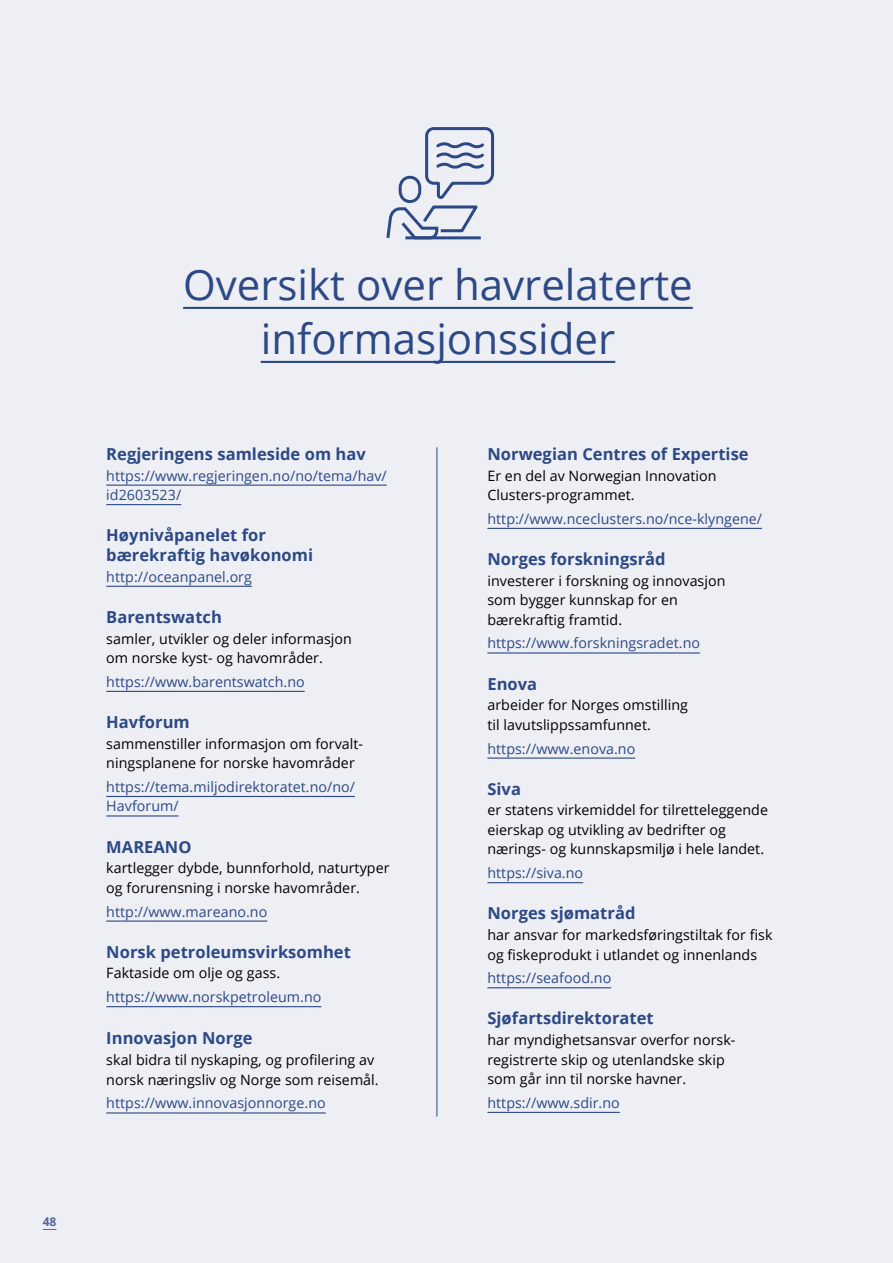
<style>
.page{position:relative;width:893px;height:1263px;background:#edeff5}
.page>*{position:absolute;margin:0;border:0;box-sizing:border-box;transform-origin:0 0}
.Tittel{font:42px "Open Sans";color:#2d4985}
.Informasjon_mellom{font:700 16.5px/19.8px "Open Sans";letter-spacing:.005em;color:#2d4985}
.Informasjon_brød{font:14.25px/19.5px "Open Sans";letter-spacing:.005em;color:#000}
.Lenke{font:14.25px/19.5px "Open Sans";letter-spacing:.005em;color:#2d4985}
.t1{font:700 12px "Open Sans";color:#55659a}
</style>
<div class="page">
<svg style="left:43px;top:1229px;width:13px;height:1px"></svg>
<hr style="left:106px;top:485px;width:281px;height:1px;background:#2d4985">
<hr style="left:106px;top:504px;width:75px;height:1px;background:#2d4985">
<hr style="left:106px;top:586px;width:146px;height:1px;background:#2d4985">
<hr style="left:106px;top:691px;width:199px;height:1px;background:#2d4985">
<hr style="left:106px;top:796px;width:249px;height:1px;background:#2d4985">
<hr style="left:106px;top:815px;width:73px;height:1px;background:#2d4985">
<hr style="left:106px;top:920px;width:161px;height:2px;background:#2d4985">
<hr style="left:106px;top:1006px;width:215px;height:1px;background:#2d4985">
<hr style="left:106px;top:1112px;width:220px;height:1px;background:#2d4985">
<hr style="left:487px;top:528px;width:275px;height:1px;background:#2d4985">
<hr style="left:487px;top:652px;width:213px;height:1px;background:#2d4985">
<hr style="left:487px;top:757px;width:148px;height:2px;background:#2d4985">
<hr style="left:487px;top:882px;width:96px;height:1px;background:#2d4985">
<hr style="left:487px;top:987px;width:124px;height:1px;background:#2d4985">
<hr style="left:487px;top:1112px;width:133px;height:1px;background:#2d4985">
<hr style="left:183px;top:307px;width:510px;height:2px;background:#2d4985">
<hr style="left:261px;top:361px;width:354px;height:2px;background:#2d4985">
<hr style="left:437px;top:448px;width:1px;height:668px;background:#2d4985">
<svg style="left:386px;top:127px;width:109px;height:113px"></svg>
<p class="t1" style="left:43px;top:1213px;width:15px">48</p>
<h2 class="Tittel" style="left:183px;top:256px;width:511px">Oversikt over havrelaterte</h2>
<h2 class="Tittel" style="left:261px;top:310px;width:356px">informasjonssider</h2>
<h3 class="Informasjon_mellom" style="left:106px;top:443px;width:261px">Regjeringens samleside om hav</h3>
<p class="Lenke" style="left:106px;top:465px;width:282px">https://www.regjeringen.no/no/tema/hav/ id2603523/</p>
<h3 class="Informasjon_mellom" style="left:106px;top:525px;width:208px">Høynivåpanelet for bærekraftig havøkonomi</h3>
<p class="Lenke" style="left:106px;top:566px;width:147px">http://oceanpanel.org</p>
<h3 class="Informasjon_mellom" style="left:106px;top:606px;width:117px">Barentswatch</h3>
<p class="Informasjon_brød" style="left:106px;top:628px;width:247px">samler, utvikler og deler informasjon om norske kyst- og havområder.</p>
<p class="Lenke" style="left:106px;top:671px;width:200px">https://www.barentswatch.no</p>
<h3 class="Informasjon_mellom" style="left:106px;top:712px;width:85px">Havforum</h3>
<p class="Informasjon_brød" style="left:106px;top:733px;width:258px">sammenstiller informasjon om forvalt&shy;ningsplanene for norske havområder</p>
<p class="Lenke" style="left:106px;top:777px;width:250px">https://tema.miljodirektoratet.no/no/<br>Havforum/</p>
<h3 class="Informasjon_mellom" style="left:106px;top:836px;width:87px">MAREANO</h3>
<p class="Informasjon_brød" style="left:106px;top:858px;width:285px">kartlegger dybde, bunnforhold, naturtyper og forurensning i norske havområder.</p>
<p class="Lenke" style="left:106px;top:901px;width:163px">http://www.mareano.no</p>
<h3 class="Informasjon_mellom" style="left:106px;top:941px;width:246px">Norsk petroleumsvirksomhet</h3>
<p class="Informasjon_brød" style="left:106px;top:963px;width:175px">Faktaside om olje og gass.</p>
<p class="Lenke" style="left:106px;top:987px;width:217px">https://www.norskpetroleum.no</p>
<h3 class="Informasjon_mellom" style="left:106px;top:1028px;width:148px">Innovasjon Norge</h3>
<p class="Informasjon_brød" style="left:106px;top:1050px;width:274px">skal bidra til nyskaping, og profilering av norsk næringsliv og Norge som reisemål.</p>
<p class="Lenke" style="left:106px;top:1093px;width:221px">https://www.innovasjonnorge.no</p>
<h3 class="Informasjon_mellom" style="left:487px;top:443px;width:263px">Norwegian Centres of Expertise</h3>
<p class="Informasjon_brød" style="left:487px;top:465px;width:231px">Er en del av Norwegian Innovation<br>Clusters-programmet.</p>
<p class="Lenke" style="left:487px;top:509px;width:276px">http://www.nceclusters.no/nce-klyngene/</p>
<h3 class="Informasjon_mellom" style="left:487px;top:549px;width:180px">Norges forskningsråd</h3>
<p class="Informasjon_brød" style="left:487px;top:570px;width:240px">investerer i forskning og innovasjon som bygger kunnskap for en bærekraftig framtid.</p>
<p class="Lenke" style="left:487px;top:633px;width:214px">https://www.forskningsradet.no</p>
<h3 class="Informasjon_mellom" style="left:487px;top:673px;width:51px">Enova</h3>
<p class="Informasjon_brød" style="left:487px;top:695px;width:202px">arbeider for Norges omstilling til lavutslippssamfunnet.</p>
<p class="Lenke" style="left:487px;top:738px;width:149px">https://www.enova.no</p>
<h3 class="Informasjon_mellom" style="left:487px;top:778px;width:35px">Siva</h3>
<p class="Informasjon_brød" style="left:487px;top:800px;width:282px">er statens virkemiddel for tilretteleggende eierskap og utvikling av bedrifter og nærings- og kunnskapsmiljø i hele landet.</p>
<p class="Lenke" style="left:487px;top:863px;width:97px">https://siva.no</p>
<h3 class="Informasjon_mellom" style="left:487px;top:903px;width:150px">Norges sjømatråd</h3>
<p class="Informasjon_brød" style="left:487px;top:925px;width:287px">har ansvar for markedsføringstiltak for fisk og fiskeprodukt i utlandet og innenlands</p>
<p class="Lenke" style="left:487px;top:968px;width:125px">https://seafood.no</p>
<h3 class="Informasjon_mellom" style="left:487px;top:1008px;width:168px">Sjøfartsdirektoratet</h3>
<p class="Informasjon_brød" style="left:487px;top:1030px;width:248px">har myndighetsansvar overfor norsk&shy;registrerte skip og utenlandske skip som går inn til norske havner.</p>
<p class="Lenke" style="left:487px;top:1092px;width:134px">https://www.sdir.no</p>
</div>
